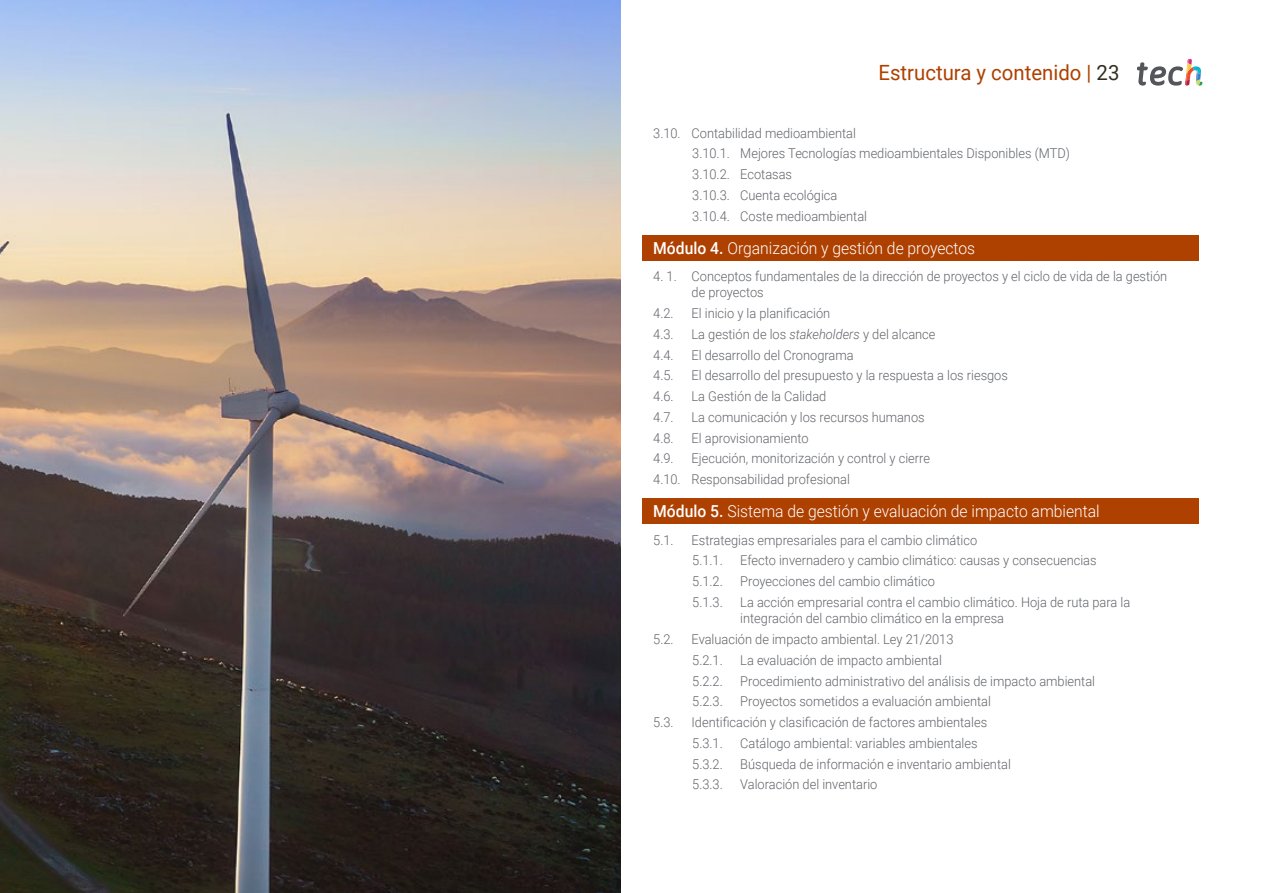
<style>
.page{position:relative;width:1263px;height:893px;background:#fff}
.page>*{position:absolute;margin:0;border:0;box-sizing:border-box;transform-origin:0 0}
.t1{font:21px "Roboto";color:#ae4000}
.t2{font:300 16.5px "Roboto";color:#fff;scale:.95 1}
.t3{font:300 13.5px/20.7px "Roboto";color:#61646a;scale:.95 1}
.s1{color:#312e20}
.s2{font-weight:500}
.s3{font-style:italic}
</style>
<div class="page">
<img style="left:0;top:0;width:621px;height:893px">
<svg style="left:1137px;top:59px;width:65px;height:27px"></svg>
<div style="left:642px;top:235px;width:557px;height:25px;background:#ae4000"></div>
<div style="left:642px;top:499px;width:557px;height:25px;background:#ae4000"></div>
<h1 class="t1" style="left:878px;top:57px;width:242px">Estructura y contenido | <span class="s1">23</span></h1>
<p class="t3" style="left:692px;top:122px;width:399px;text-indent:-39px">3.10. Contabilidad medioambiental<br>3.10.1. Mejores Tecnologías medioambientales Disponibles (MTD)<br>3.10.2. Ecotasas<br>3.10.3. Cuenta ecológica<br>3.10.4. Coste medioambiental</p>
<p class="t2" style="left:653px;top:236px;width:340px"><span class="s2">Módulo 4.</span> Organización y gestión de proyectos</p>
<p class="t3" style="left:691px;top:267px;width:502px;line-height:16.5px;text-indent:-38px">4. 1. Conceptos fundamentales de la dirección de proyectos y el ciclo de vida de la gestión de proyectos</p>
<p class="t3" style="left:653px;top:303px;width:23px">4.2.</p>
<p class="t3" style="left:691px;top:303px;width:148px">El inicio y la planificación</p>
<p class="t3" style="left:653px;top:323px;width:23px">4.3.</p>
<p class="t3" style="left:691px;top:323px;width:258px">La gestión de los <span class="s3">stakeholders</span> y del alcance</p>
<p class="t3" style="left:653px;top:344px;width:23px">4.4.</p>
<p class="t3" style="left:691px;top:344px;width:172px">El desarrollo del Cronograma</p>
<p class="t3" style="left:653px;top:365px;width:23px">4.5.</p>
<p class="t3" style="left:691px;top:365px;width:335px">El desarrollo del presupuesto y la respuesta a los riesgos</p>
<p class="t3" style="left:653px;top:386px;width:23px">4.6.</p>
<p class="t3" style="left:691px;top:386px;width:143px">La Gestión de la Calidad</p>
<p class="t3" style="left:653px;top:406px;width:23px">4.7.</p>
<p class="t3" style="left:691px;top:406px;width:247px">La comunicación y los recursos humanos</p>
<p class="t3" style="left:653px;top:427px;width:23px">4.8.</p>
<p class="t3" style="left:691px;top:427px;width:125px">El aprovisionamiento</p>
<p class="t3" style="left:653px;top:448px;width:23px">4.9.</p>
<p class="t3" style="left:653px;top:448px;width:293px;text-indent:38px">Ejecución, monitorización y control y cierre<br>4.10. Responsabilidad profesional</p>
<p class="t2" style="left:653px;top:500px;width:471px"><span class="s2">Módulo 5.</span> Sistema de gestión y evaluación de impacto ambiental</p>
<p class="t3" style="left:653px;top:529px;width:23px">5.1.</p>
<p class="t3" style="left:691px;top:529px;width:302px">Estrategias empresariales para el cambio climático<br>5.1.1.</p>
<p class="t3" style="left:740px;top:550px;width:376px">Efecto invernadero y cambio climático: causas y consecuencias</p>
<p class="t3" style="left:692px;top:570px;width:34px">5.1.2.</p>
<p class="t3" style="left:740px;top:570px;width:206px">Proyecciones del cambio climático</p>
<p class="t3" style="left:692px;top:591px;width:34px">5.1.3.</p>
<p class="t3" style="left:740px;top:593px;width:412px;line-height:16.5px">La acción empresarial contra el cambio climático. Hoja de ruta para la integración del cambio climático en la empresa</p>
<p class="t3" style="left:653px;top:628px;width:23px">5.2.</p>
<p class="t3" style="left:691px;top:628px;width:277px">Evaluación de impacto ambiental. Ley 21/2013<br>5.2.1.</p>
<p class="t3" style="left:740px;top:649px;width:214px">La evaluación de impacto ambiental</p>
<p class="t3" style="left:692px;top:670px;width:34px">5.2.2.</p>
<p class="t3" style="left:740px;top:670px;width:375px">Procedimiento administrativo del análisis de impacto ambiental</p>
<p class="t3" style="left:692px;top:691px;width:34px">5.2.3.</p>
<p class="t3" style="left:740px;top:691px;width:265px">Proyectos sometidos a evaluación ambiental</p>
<p class="t3" style="left:653px;top:711px;width:23px">5.3.</p>
<p class="t3" style="left:691px;top:711px;width:313px">Identificación y clasificación de factores ambientales<br>5.3.1.</p>
<p class="t3" style="left:740px;top:732px;width:251px">Catálogo ambiental: variables ambientales</p>
<p class="t3" style="left:692px;top:753px;width:34px">5.3.2.</p>
<p class="t3" style="left:740px;top:753px;width:286px">Búsqueda de información e inventario ambiental</p>
<p class="t3" style="left:692px;top:774px;width:34px">5.3.3.</p>
<p class="t3" style="left:740px;top:774px;width:146px">Valoración del inventario</p>
</div>
